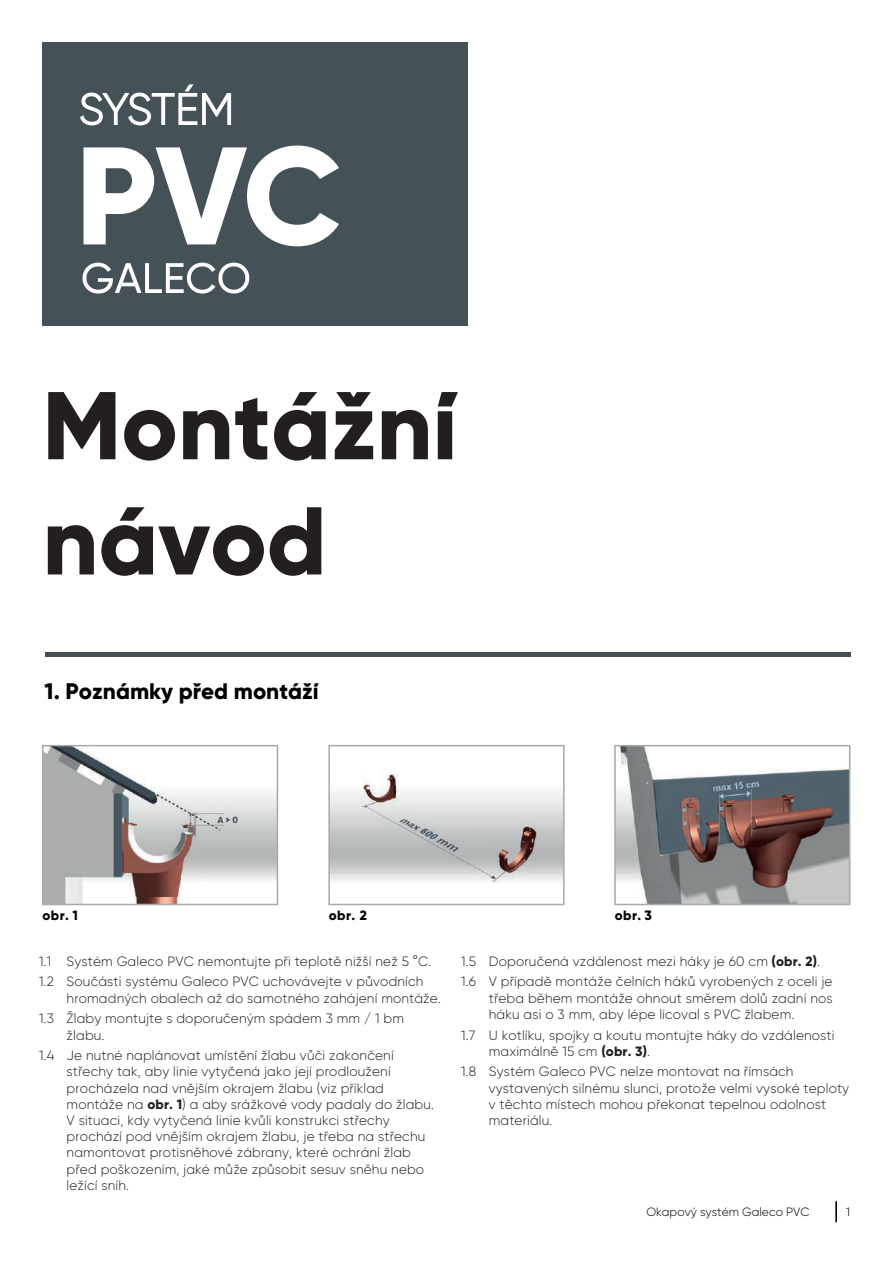
<style>
.page{position:relative;width:893px;height:1263px;background:#fff}
.page>*{position:absolute;margin:0;border:0;box-sizing:border-box;transform-origin:0 0}
.t1{font:800 96px/115.2px "Gilroy";color:#231f20}
.t2{font:300 43.5px "Gilroy";letter-spacing:-.015em;color:#fff}
.t3{font:800 22.5px "Gilroy";color:#000001}
.t4{font:300 13.5px/16.2px "Gilroy";letter-spacing:.01em;color:#231f20}
.t5{font:800 13.5px "Gilroy";letter-spacing:.03em;color:#000001}
.t6{font:300 12px "Gilroy";color:#000001}
.s1{font-weight:800}
</style>
<div class="page">
<hr style="left:835px;top:1201px;width:2px;height:21px;background:#000001">
<img style="left:45px;top:748px;width:230px;height:154px">
<div style="left:42px;top:745px;width:236px;height:160px;border:2px solid #a6aaaa"></div>
<img style="left:331px;top:774px;width:231px;height:109px">
<div style="left:328px;top:745px;width:237px;height:160px;border:2px solid #a6aaaa"></div>
<img style="left:617px;top:748px;width:230px;height:154px">
<div style="left:614px;top:745px;width:236px;height:160px;border:2px solid #a6aaaa"></div>
<div style="left:43px;top:43px;width:425px;height:283px;background:#445157"></div>
<svg style="left:84px;top:146px;width:255px;height:100px"></svg>
<svg style="left:83px;top:263px;width:166px;height:31px"></svg>
<hr style="left:45px;top:652px;width:805px;height:4px;background:#445157">
<svg style="left:80px;top:84px;width:152px;height:42px"></svg>
<h2 class="t2" style="left:79px;top:82px;width:157px">SYSTÉM</h2>
<h1 class="t1" style="left:43px;top:368px;width:416px">Montážní návod</h1>
<h3 class="t3" style="left:45px;top:677px;width:276px">1. Poznámky před montáží</h3>
<p class="t5" style="left:43px;top:907px;width:37px">obr. 1</p>
<p class="t5" style="left:329px;top:907px;width:40px">obr. 2</p>
<p class="t5" style="left:615px;top:907px;width:39px">obr. 3</p>
<p class="t4" style="left:39px;top:950px;width:394px;line-height:20.7px">1.1 Systém Galeco PVC nemontujte při teplotě nižší než 5 °C.<br>1.2 Součásti systému Galeco PVC uchovávejte v původních</p>
<p class="t4" style="left:39px;top:987px;width:403px;line-height:20.7px;text-indent:28px">hromadných obalech až do samotného zahájení montáže.<br>1.3 Žlaby montujte s doporučeným spádem 3 mm / 1 bm</p>
<p class="t4" style="left:39px;top:1024px;width:356px;line-height:20.7px;text-indent:28px">žlabu.<br>1.4 Je nutné naplánovat umístění žlabu vůči zakončení</p>
<p class="t4" style="left:67px;top:1063px;width:369px">střechy tak, aby linie vytyčená jako její prodloužení procházela nad vnějším okrajem žlabu (viz příklad montáže na <span class="s1">obr. 1</span>) a aby srážkové vody padaly do žlabu.<br>V situaci, kdy vytyčená linie kvůli konstrukci střechy prochází pod vnějším okrajem žlabu, je třeba na střechu namontovat protisněhové zábrany, které ochrání žlab před poškozením, jaké může způsobit sesuv sněhu nebo ležící sníh.</p>
<p class="t4" style="left:461px;top:950px;width:373px;line-height:20.7px">1.5 Doporučená vzdálenost mezi háky je 60 cm <span class="s1">(obr. 2)</span>.<br>1.6 V případě montáže čelních háků vyrobených z oceli je</p>
<p class="t4" style="left:489px;top:990px;width:345px">třeba během montáže ohnout směrem dolů zadní nos háku asi o 3 mm, aby lépe lícoval s PVC žlabem.</p>
<p class="t4" style="left:489px;top:1026px;width:347px;text-indent:-28px">1.7 U kotlíku, spojky a koutu montujte háky do vzdálenosti maximálně 15 cm <span class="s1">(obr. 3)</span>.</p>
<p class="t4" style="left:489px;top:1063px;width:362px;text-indent:-28px">1.8 Systém Galeco PVC nelze montovat na římsách vystavených silnému slunci, protože velmi vysoké teploty v těchto místech mohou překonat tepelnou odolnost materiálu.</p>
<p class="t6" style="left:646px;top:1205px;width:165px">Okapový systém Galeco PVC</p>
<p class="t6" style="left:846px;top:1205px;width:5px">1</p>
</div>
